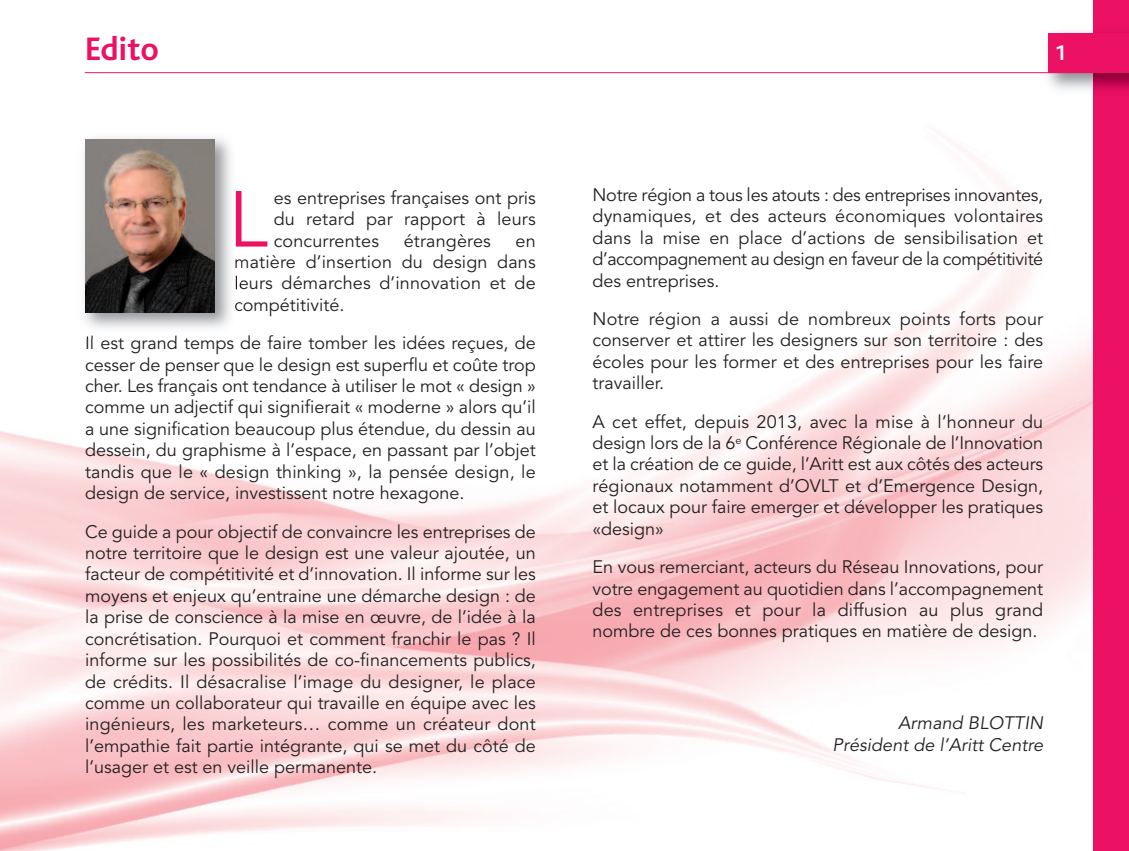
<style>
.page{position:relative;width:1129px;height:851px;background:#fff}
.page>*{position:absolute;margin:0;border:0;box-sizing:border-box;transform-origin:0 0}
.t1{font:78.4px "Avenir";color:#ec1163}
.t2{font:700 34px "Bliss";color:#ec1163}
.t3{font:700 22px "Bliss";color:#fff}
.t4{font:18px/21.4px "Avenir";color:#231f20;text-align:justify}
.t5{font:italic 18px/21.4px "Avenir";letter-spacing:.005em;color:#231f20;text-align:right}
</style>
<div class="page">
<img style="left:0;top:72px;width:1092px;height:778px">
<div style="left:1092px;top:0;width:36px;height:850px;background:#ec1163"></div>
<img style="left:1039px;top:25px;width:89px;height:74px">
<div style="left:1048px;top:33px;width:80px;height:40px;background:#ec1163"></div>
<hr style="left:85px;top:72px;width:1009px;height:1px;background:#ec1163">
<img style="left:76px;top:130px;width:164px;height:208px">
<img style="left:236px;top:191px;width:4px;height:55px">
<svg style="left:235px;top:258px;width:5px;height:10px"></svg>
<svg style="left:236px;top:276px;width:4px;height:13px"></svg>
<svg style="left:235px;top:301px;width:5px;height:11px"></svg>
<img style="left:87px;top:335px;width:101px;height:3px">
<img style="left:85px;top:140px;width:129px;height:172px">
<h2 class="t2" style="left:85px;top:38px;width:75px">Edito</h2>
<p class="t3" style="left:1054px;top:45px;width:13px">1</p>
<h1 class="t1" style="left:228px;top:187px;width:41px">L</h1>
<p class="t4" style="left:274px;top:188px;width:264px">es entreprises françaises ont pris du retard par rapport à leurs concurrentes</p>
<p class="t4" style="left:403px;top:231px;width:89px">étrangères</p>
<p class="t4" style="left:234px;top:231px;width:303px;text-indent:281px">en matière d’insertion du design dans leurs démarches d’innovation et de compétitivité.</p>
<p class="t4" style="left:85px;top:334px;width:452px">Il est grand temps de faire tomber les idées reçues, de cesser de penser que le design est superflu et coûte trop cher. Les français ont tendance à utiliser le mot « design » comme un adjectif qui signifierait « moderne » alors qu’il a une signification beaucoup plus étendue, du dessin au dessein, du graphisme à l’espace, en passant par l’objet tandis que le « design thinking », la pensée design, le design de service, investissent notre hexagone.</p>
<p class="t4" style="left:85px;top:522px;width:452px">Ce guide a pour objectif de convaincre les entreprises de notre territoire que le design est une valeur ajoutée, un facteur de compétitivité et d’innovation. Il informe sur les moyens et enjeux qu’entraine une démarche design : de la prise de conscience à la mise en œuvre, de l’idée à la concrétisation. Pourquoi et comment franchir le pas ? Il informe sur les possibilités de co-financements publics, de crédits. Il désacralise l’image du designer, le place comme un collaborateur qui travaille en équipe avec les ingénieurs, les marketeurs… comme un créateur dont l’empathie fait partie intégrante, qui se met du côté de l’usager et est en veille permanente.</p>
<p class="t4" style="left:592px;top:185px;width:452px">Notre région a tous les atouts : des entreprises innovantes, dynamiques, et des acteurs économiques volontaires dans la mise en place d’actions de sensibilisation et d’accompagnement au design en faveur de la compétitivité des entreprises.</p>
<p class="t4" style="left:592px;top:309px;width:452px">Notre région a aussi de nombreux points forts pour conserver et attirer les designers sur son territoire : des écoles pour les former et des entreprises pour les faire travailler.</p>
<p class="t4" style="left:592px;top:412px;width:452px">A cet effet, depuis 2013, avec la mise à l’honneur du design lors de la 6<sup>e</sup> Conférence Régionale de l’Innovation et la création de ce guide, l’Aritt est aux côtés des acteurs régionaux notamment d’OVLT et d’Emergence Design, et locaux pour faire emerger et développer les pratiques «design»</p>
<p class="t4" style="left:592px;top:557px;width:452px">En vous remerciant, acteurs du Réseau Innovations, pour votre engagement au quotidien dans l’accompagnement des entreprises et pour la diffusion au plus grand nombre de ces bonnes pratiques en matière de design.</p>
<p class="t5" style="left:832px;top:713px;width:212px">Armand BLOTTIN<br>Président de l’Aritt Centre</p>
</div>
